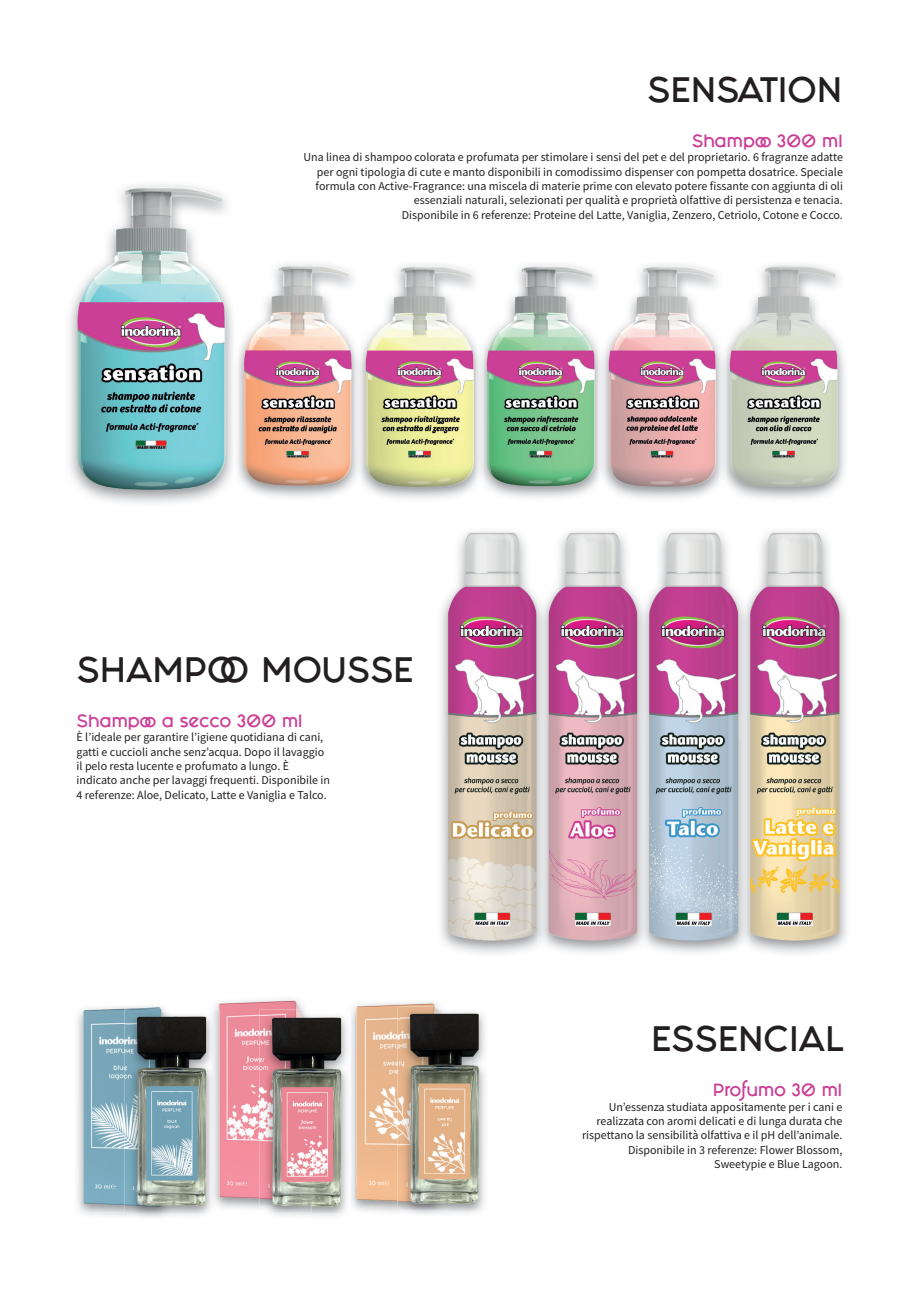
<style>
.page{position:relative;width:919px;height:1289px;background:#fff}
.page>*{position:absolute;margin:0;border:0;box-sizing:border-box;transform-origin:0 0}
.t1{font:30px "Fashion Fetish";color:#231f20}
.t2{font:15px "Fashion Fetish";letter-spacing:-.025em;color:#cb3f97}
.t3{font:12px/14.4px "Source Sans Pro";color:#231f20;text-align:right}
</style>
<div class="page">
<img style="left:726px;top:262px;width:120px;height:229px">
<img style="left:476px;top:264px;width:129px;height:227px">
<img style="left:604px;top:264px;width:119px;height:182px">
<img style="left:605px;top:445px;width:114px;height:46px">
<img style="left:723px;top:346px;width:2px;height:139px">
<img style="left:602px;top:264px;width:2px;height:227px">
<img style="left:68px;top:182px;width:166px;height:261px">
<img style="left:68px;top:443px;width:166px;height:53px">
<img style="left:239px;top:445px;width:116px;height:53px">
<img style="left:239px;top:263px;width:116px;height:182px">
<img style="left:238px;top:260px;width:1px;height:231px">
<img style="left:361px;top:264px;width:120px;height:182px">
<img style="left:362px;top:445px;width:114px;height:46px">
<img style="left:481px;top:264px;width:2px;height:227px">
<img style="left:544px;top:531px;width:104px;height:419px">
<img style="left:645px;top:531px;width:94px;height:207px">
<img style="left:648px;top:738px;width:91px;height:212px">
<img style="left:639px;top:531px;width:6px;height:419px">
<img style="left:746px;top:528px;width:100px;height:210px">
<img style="left:749px;top:738px;width:97px;height:212px">
<img style="left:440px;top:531px;width:104px;height:419px">
<img style="left:77px;top:1005px;width:89px;height:207px">
<img style="left:213px;top:997px;width:93px;height:207px">
<img style="left:352px;top:1000px;width:90px;height:206px">
<img style="left:266px;top:1009px;width:88px;height:204px">
<img style="left:259px;top:1009px;width:52px;height:195px">
<img style="left:352px;top:1009px;width:2px;height:197px">
<img style="left:263px;top:1012px;width:49px;height:200px">
<img style="left:263px;top:1012px;width:48px;height:192px">
<img style="left:177px;top:1008px;width:42px;height:204px">
<img style="left:124px;top:1008px;width:44px;height:204px">
<img style="left:213px;top:1008px;width:6px;height:196px">
<img style="left:128px;top:1011px;width:49px;height:201px">
<img style="left:209px;top:1011px;width:6px;height:201px">
<img style="left:213px;top:1011px;width:2px;height:193px">
<img style="left:397px;top:1010px;width:88px;height:199px">
<img style="left:397px;top:1006px;width:46px;height:200px">
<img style="left:400px;top:1009px;width:46px;height:197px">
<h1 class="t1" style="left:647px;top:65px;width:197px">SENSATION</h1>
<p class="t2" style="left:691px;top:128px;width:153px">Shampoo 300 ml</p>
<p class="t3" style="left:303px;top:150px;width:541px">Una linea di shampoo colorata e profumata per stimolare i sensi del pet e del proprietario. 6 fragranze adatte per ogni tipologia di cute e manto disponibili in comodissimo dispenser con pompetta dosatrice. Speciale formula con Active-Fragrance: una miscela di materie prime con elevato potere fissante con aggiunta di oli essenziali naturali, selezionati per qualità e proprietà olfattive di persistenza e tenacia.<br>Disponibile in 6 referenze: Proteine del Latte, Vaniglia, Zenzero, Cetriolo, Cotone e Cocco.</p>
<h1 class="t1" style="left:77px;top:645px;width:338px">SHAMPOO MOUSSE</h1>
<p class="t2" style="left:77px;top:708px;width:228px">Shampoo a secco 300 ml</p>
<p class="t3" style="left:77px;top:730px;width:255px;text-align:left">È l’ideale per garantire l’igiene quotidiana di cani, gatti e cuccioli anche senz’acqua. Dopo il lavaggio il pelo resta lucente e profumato a lungo. È indicato anche per lavaggi frequenti. Disponibile in 4 referenze: Aloe, Delicato, Latte e Vaniglia e Talco.</p>
<h1 class="t1" style="left:651px;top:1014px;width:193px">ESSENCIAL</h1>
<p class="t2" style="left:713px;top:1077px;width:131px">Profumo 30 ml</p>
<p class="t3" style="left:582px;top:1099px;width:262px">Un’essenza studiata appositamente per i cani e realizzata con aromi delicati e di lunga durata che rispettano la sensibilità olfattiva e il pH dell’animale.<br>Disponibile in 3 referenze: Flower Blossom, Sweetypie e Blue Lagoon.</p>
</div>
